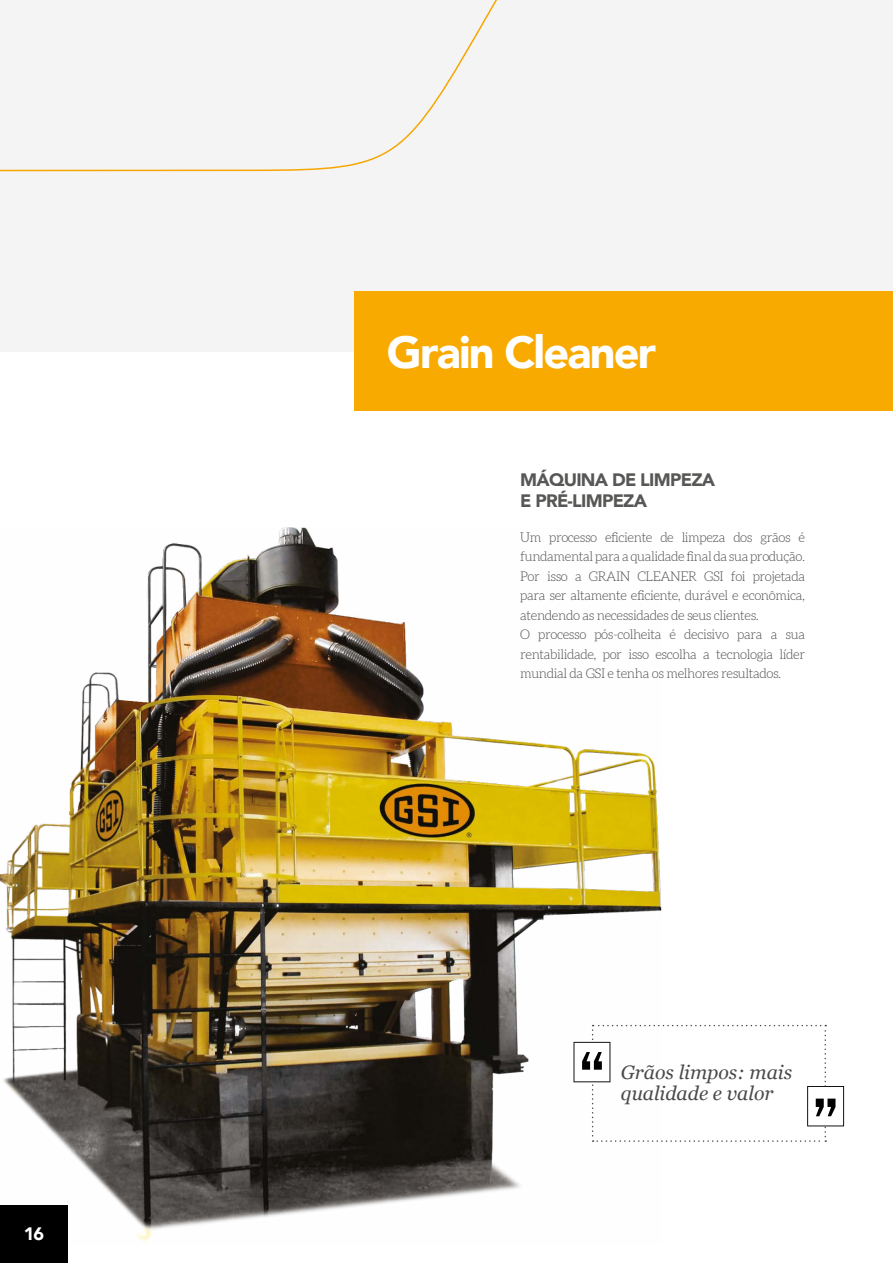
<style>
.page{position:relative;width:893px;height:1263px;background:#fff}
.page>*{position:absolute;margin:0;border:0;box-sizing:border-box;transform-origin:0 0}
.t1{font:900 45px "Avenir";letter-spacing:-.04em;color:#fff}
.t2{font:italic 19.5px/21px "Georgia";color:#4a4a49}
.t3{font:900 18px/21px "Avenir";letter-spacing:-.04em;color:#575756}
.t4{font:900 18px "Avenir";color:#fff}
.t5{font:300 13.2px/19.5px "Aleo";letter-spacing:-.03em;color:#4a4a49}
</style>
<div class="page">
<div style="left:0;top:1205px;width:68px;height:58px;background:#000"></div>
<img style="left:0;top:528px;width:662px;height:714px">
<div style="left:0;top:0;width:893px;height:351px;background:#f4f4f4"></div>
<svg style="left:0;top:0;width:498px;height:172px"></svg>
<div style="left:354px;top:291px;width:539px;height:120px;background:#f8aa00"></div>
<svg style="left:573px;top:1025px;width:271px;height:117px"></svg>
<h3 class="t4" style="left:24px;top:1218px;width:22px">16</h3>
<h1 class="t1" style="left:387px;top:314px;width:271px">Grain Cleaner</h1>
<h3 class="t3" style="left:520px;top:468px;width:197px">MÁQUINA DE LIMPEZA<br>E PRÉ-LIMPEZA</h3>
<p class="t5" style="left:520px;top:528px;width:286px">Um processo eficiente de limpeza dos grãos é fundamental para a qualidade final da sua produção.<br>Por isso a GRAIN CLEANER GSI foi projetada para ser altamente eficiente, durável e econômica, atendendo as necessidades de seus clientes.<br>O processo pós-colheita é decisivo para a sua rentabilidade, por isso escolha a tecnologia líder mundial da GSI e tenha os melhores resultados.</p>
<h2 class="t2" style="left:621px;top:1060px;width:173px">Grãos limpos: mais qualidade e valor</h2>
</div>
